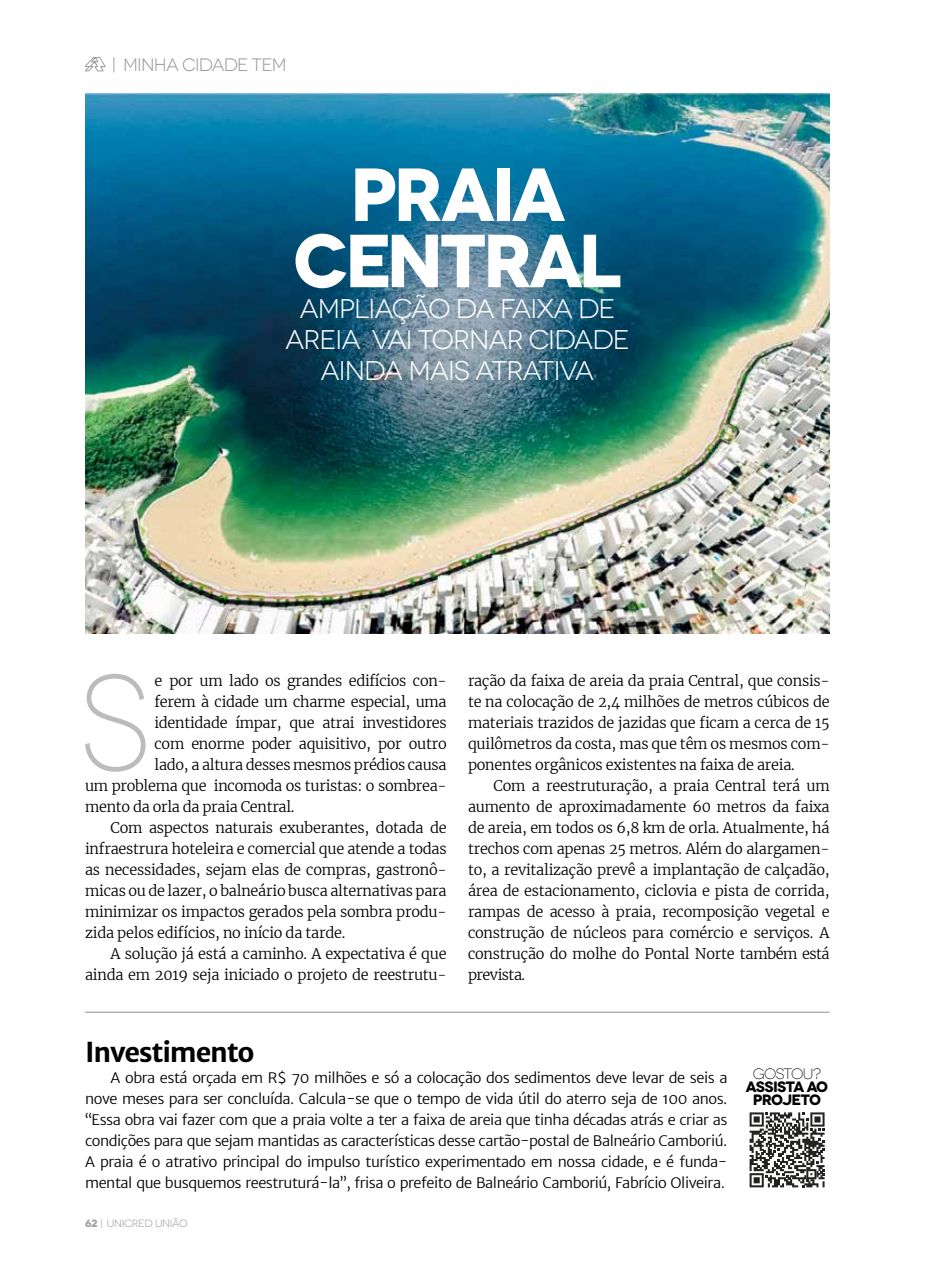
<style>
.page{position:relative;width:936px;height:1276px;background:#fff}
.page>*{position:absolute;margin:0;border:0;box-sizing:border-box;transform-origin:0 0}
.t1{font:300 134.55px "Novecentowide";color:#bcbcbc;scale:.9 1}
.t2{font:700 75px/66.3px "Novecentowide";letter-spacing:-.04em;color:#fff;text-align:center}
.t3{font:27px/31px "Novecentowide";letter-spacing:-.04em;color:#fff;text-align:center}
.t4{font:700 27px "Merriweather Sans";letter-spacing:-.045em;color:#000}
.t5{font:18px "Novecentowide";letter-spacing:-.04em;color:#9d9d9c}
.t6{font:700 15px/12.6px "Novecentowide";letter-spacing:-.055em;color:#000;text-align:center}
.t7{font:300 15px "Novecentowide";letter-spacing:-.04em;color:#000}
.t8{font:300 14.55px/21px "Merriweather";letter-spacing:-.015em;color:#000;text-align:justify}
.t9{font:300 14.55px/21px "Merriweather Sans";letter-spacing:-.03em;color:#000;text-align:justify}
.t10{font:10.5px "Novecentowide";letter-spacing:-.025em;color:#9d9d9c}
.s1{font-weight:700}
</style>
<div class="page">
<svg style="left:85px;top:57px;width:21px;height:15px"></svg>
<img style="left:85px;top:94px;width:744px;height:540px">
<svg style="left:749px;top:1112px;width:75px;height:75px"></svg>
<hr style="left:85px;top:1011px;width:744px;height:2px;background:#b3b2b2">
<p class="t5" style="left:112px;top:55px;width:176px">| MINHA CIDADE TEM</p>
<h2 class="t2" style="left:293px;top:162px;width:330px">PRAIA<br>CENTRAL</h2>
<h3 class="t3" style="left:285px;top:293px;width:346px">AMPLIAÇÃO DA FAIXA DE<br>AREIA VAI TORNAR CIDADE<br>AINDA MAIS ATRATIVA</h3>
<h1 class="t1" style="left:80px;top:646px;width:80px">S</h1>
<p class="t8" style="left:154px;top:669px;width:294px">e por um lado os grandes edifícios con-</p>
<p class="t8" style="left:154px;top:690px;width:294px">ferem à cidade um charme especial, uma</p>
<p class="t8" style="left:154px;top:711px;width:294px">identidade ímpar, que atrai investidores</p>
<p class="t8" style="left:154px;top:732px;width:294px">com enorme poder aquisitivo, por outro</p>
<p class="t8" style="left:154px;top:753px;width:294px">lado, a altura desses mesmos prédios causa</p>
<p class="t8" style="left:85px;top:774px;width:363px">um problema que incomoda os turistas: o sombrea-</p>
<p class="t8" style="left:85px;top:795px;width:211px">mento da orla da praia Central.</p>
<p class="t8" style="left:111px;top:816px;width:337px">Com aspectos naturais exuberantes, dotada de</p>
<p class="t8" style="left:85px;top:837px;width:363px">infraestrura hoteleira e comercial que atende a todas</p>
<p class="t8" style="left:85px;top:858px;width:363px">as necessidades, sejam elas de compras, gastronô-</p>
<p class="t8" style="left:85px;top:879px;width:363px">micas ou de lazer, o balneário busca alternativas para</p>
<p class="t8" style="left:85px;top:900px;width:363px">minimizar os impactos gerados pela sombra produ-</p>
<p class="t8" style="left:85px;top:921px;width:262px">zida pelos edifícios, no início da tarde.</p>
<p class="t8" style="left:111px;top:942px;width:337px">A solução já está a caminho. A expectativa é que</p>
<p class="t8" style="left:85px;top:963px;width:363px">ainda em 2019 seja iniciado o projeto de reestrutu-</p>
<p class="t8" style="left:468px;top:669px;width:363px">ração da faixa de areia da praia Central, que consis&shy;te na colocação de 2,4 milhões de metros cúbicos de materiais trazidos de jazidas que ficam a cerca de 15 quilômetros da costa, mas que têm os mesmos com&shy;ponentes orgânicos existentes na faixa de areia.</p>
<p class="t8" style="left:468px;top:774px;width:363px;text-indent:26px">Com a reestruturação, a praia Central terá um aumento de aproximadamente 60 metros da faixa de areia, em todos os 6,8 km de orla. Atualmente, há trechos com apenas 25 metros. Além do alargamen&shy;to, a revitalização prevê a implantação de calçadão, área de estacionamento, ciclovia e pista de corrida, rampas de acesso à praia, recomposição vegetal e construção de núcleos para comércio e serviços. A construção do molhe do Pontal Norte também está prevista.</p>
<h3 class="t4" style="left:85px;top:1035px;width:171px">Investimento</h3>
<p class="t9" style="left:85px;top:1067px;width:644px;text-indent:26px">A obra está orçada em R$ 70 milhões e só a colocação dos sedimentos deve levar de seis a nove meses para ser concluída. Calcula-se que o tempo de vida útil do aterro seja de 100 anos. “Essa obra vai fazer com que a praia volte a ter a faixa de areia que tinha décadas atrás e criar as condições para que sejam mantidas as características desse cartão-postal de Balneário Camboriú.<br>A praia é o atrativo principal do impulso turístico experimentado em nossa cidade, e é funda&shy;mental que busquemos reestruturá-la”, frisa o prefeito de Balneário Camboriú, Fabrício Oliveira.</p>
<p class="t10" style="left:85px;top:1217px;width:104px"><span class="s1">62</span> | UNICRED UNIÃO</p>
<p class="t7" style="left:752px;top:1065px;width:70px">GOSTOU?</p>
<p class="t6" style="left:745px;top:1080px;width:84px">ASSIsTA aO<br>PROJETO</p>
</div>
